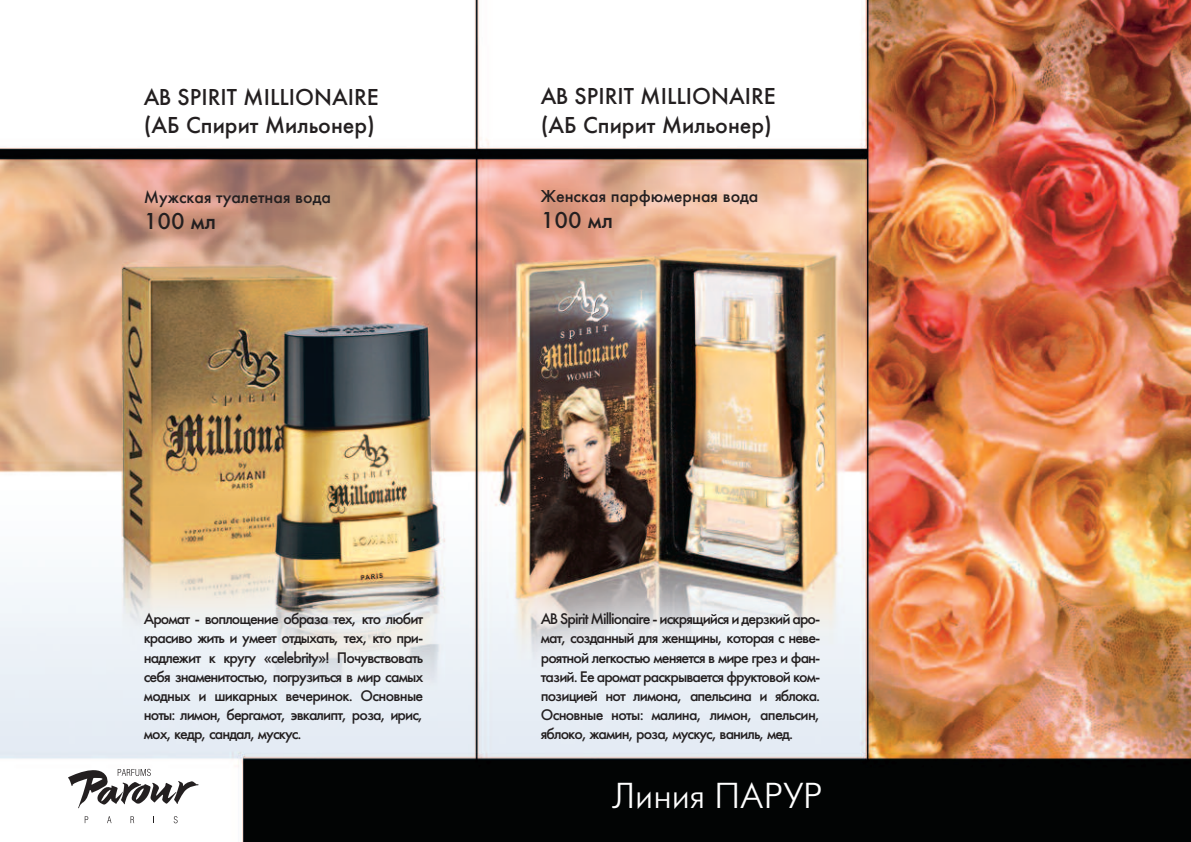
<style>
.page{position:relative;width:1191px;height:842px;background:#fff}
.page>*{position:absolute;margin:0;border:0;box-sizing:border-box;transform-origin:0 0}
.t1{font:36px "Futura Futuris Light C";color:#fff}
.t2{font:24px/28.8px "Futura Medium C";color:#231f20}
.t3{font:18px "Futura Medium C";color:#231f20}
.t4{font:16px/19.2px "Futura Medium C";letter-spacing:-.055em;color:#231f20;text-align:justify}
</style>
<div class="page">
<img style="left:0;top:0;width:1191px;height:842px">
<svg style="left:68px;top:769px;width:131px;height:40px"></svg>
<svg style="left:85px;top:816px;width:3px;height:7px"></svg>
<svg style="left:107px;top:816px;width:4px;height:7px"></svg>
<svg style="left:131px;top:816px;width:3px;height:7px"></svg>
<svg style="left:174px;top:816px;width:4px;height:7px"></svg>
<h2 class="t2" style="left:144px;top:82px;width:237px">AB SPIRIT MILLIONAIRE (АБ Спирит Мильонер)</h2>
<h2 class="t2" style="left:541px;top:82px;width:237px">AB SPIRIT MILLIONAIRE (АБ Спирит Мильонер)</h2>
<p class="t3" style="left:144px;top:186px;width:189px">Мужская туалетная вода</p>
<h2 class="t2" style="left:144px;top:206px;width:74px">100 мл</h2>
<p class="t3" style="left:541px;top:185px;width:219px">Женская парфюмерная вода</p>
<h2 class="t2" style="left:541px;top:205px;width:74px">100 мл</h2>
<p class="t4" style="left:144px;top:609px;width:281px">Аромат - воплощение образа тех, кто любит красиво жить и умеет отдыхать, тех, кто при&shy;надлежит к кругу «celebrity»! Почувствовать себя знаменитостью, погрузиться в мир самых модных и шикарных вечеринок. Основные ноты: лимон, бергамот, эвкалипт, роза, ирис, мох, кедр, сандал, мускус.</p>
<p class="t4" style="left:541px;top:609px;width:281px">AB Spirit Millionaire - искрящийся и дерзкий аро&shy;мат, созданный для женщины, которая с неве&shy;роятной легкостью меняется в мире грез и фан&shy;тазий. Ее аромат раскрывается фруктовой ком&shy;позицией нот лимона, апельсина и яблока.<br>Основные ноты: малина, лимон, апельсин, яблоко, жамин, роза, мускус, ваниль, мед.</p>
<h1 class="t1" style="left:612px;top:774px;width:212px">Линия ПАРУР</h1>
</div>
